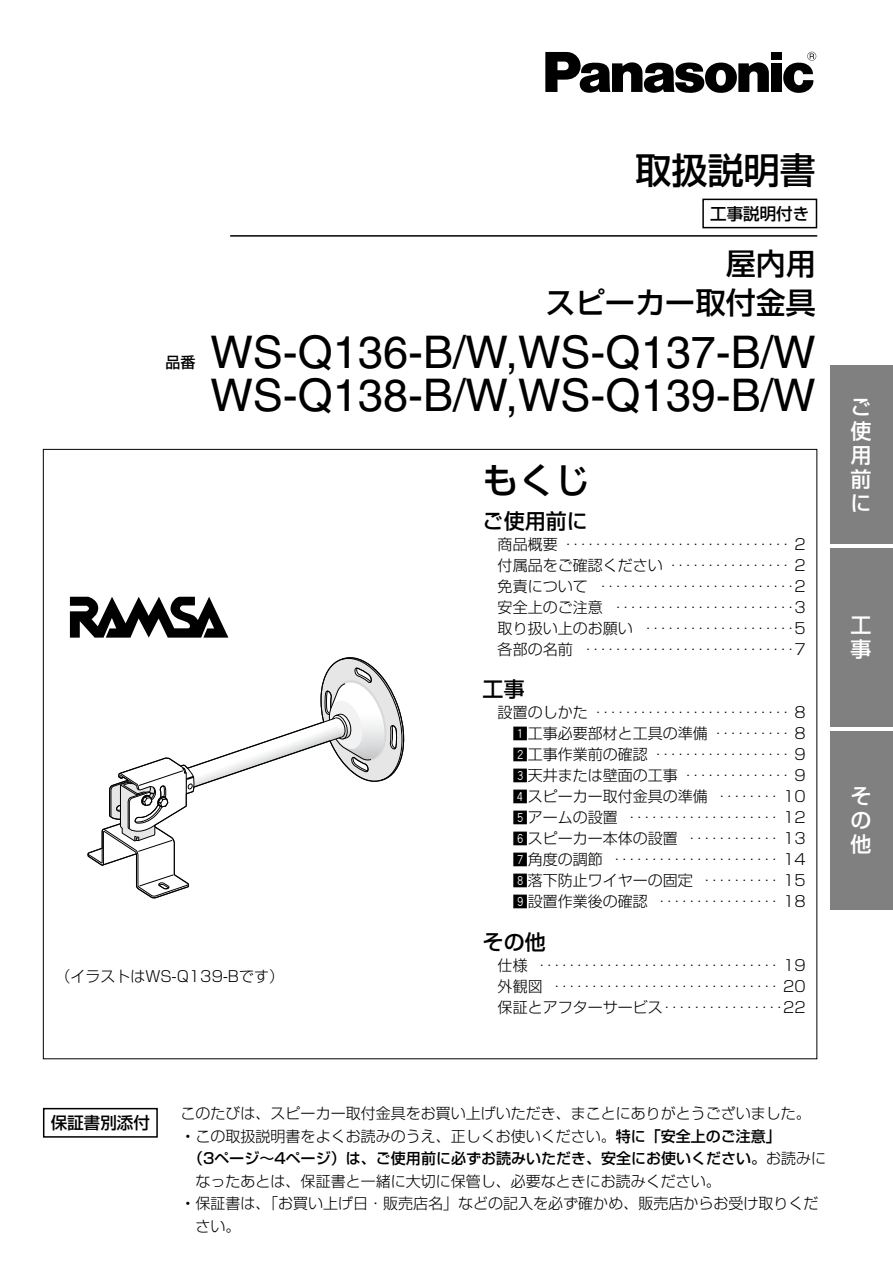
<style>
.page{position:relative;width:893px;height:1263px;background:#fff}
.page>*{position:absolute;margin:0;border:0;box-sizing:border-box;transform-origin:0 0}
.t1{font:45px/43.5px "Helvetica";color:#000}
.t2{font:500 36px "Shin Go";color:#000}
.t3{font:500 30px/39px "Shin Go";color:#000;text-align:right}
.t4{font:500 21px "Shin Go";color:#000}
.t5{font:500 21px/24px "Shin Go";color:#fff;text-align:justify}
.t6{font:500 16.5px "Shin Go";color:#000}
.t7{font:300 15px/21px "Shin Go";color:#000;text-align:justify}
.t8{font:500 15px "Shin Go";color:#000}
.s1{font-family:"Gthin Hround";font-weight:400}
.s2{font-weight:500}
.s3{font-weight:300}
</style>
<div class="page">
<div style="left:771px;top:52px;width:10px;height:8px;background:#000"></div>
<div style="left:771px;top:63px;width:10px;height:29px;background:#000"></div>
<svg style="left:545px;top:52px;width:223px;height:41px"></svg>
<svg style="left:783px;top:52px;width:33px;height:41px"></svg>
<svg style="left:87px;top:657px;width:318px;height:241px"></svg>
<hr style="left:230px;top:235px;width:587px;height:2px;background:#000">
<div style="left:702px;top:199px;width:115px;height:29px;border:2px solid #000"></div>
<div style="left:830px;top:366px;width:62px;height:178px;background:#808080"></div>
<div style="left:830px;top:549px;width:62px;height:178px;background:#808080"></div>
<div style="left:830px;top:731px;width:62px;height:179px;background:#808080"></div>
<svg style="left:70px;top:597px;width:158px;height:41px"></svg>
<div style="left:43px;top:1108px;width:115px;height:30px;border:2px solid #000"></div>
<h2 class="t2" style="left:635px;top:157px;width:181px">取扱説明書</h2>
<p class="t6" style="left:710px;top:207px;width:100px">工事説明付き</p>
<h3 class="t3" style="left:545px;top:248px;width:271px">屋内用<br>スピーカー取付金具</h3>
<h1 class="t1" style="left:210px;top:335px;width:607px">WS-Q136-B/W,WS-Q137-B/W<br>WS-Q138-B/W,WS-Q139-B/W</h1>
<p class="t8" style="left:165px;top:357px;width:46px">品番　</p>
<p class="t7" style="left:56px;top:968px;width:230px">（イラストはWS-Q139-Bです）</p>
<h2 class="t2" style="left:482px;top:467px;width:109px">もくじ</h2>
<h3 class="t4" style="left:482px;top:513px;width:106px">ご使用前に</h3>
<p class="t7" style="left:497px;top:536px;width:310px">商品概要 ‥‥‥‥‥‥‥‥‥‥‥‥‥‥‥ 2付属品をご確認ください ‥‥‥‥‥‥‥‥ 2免責について ‥‥‥‥‥‥‥‥‥‥‥‥‥2安全上のご注意 ‥‥‥‥‥‥‥‥‥‥‥‥3取り扱い上のお願い ‥‥‥‥‥‥‥‥‥‥5各部の名前 ‥‥‥‥‥‥‥‥‥‥‥‥‥‥7</p>
<h3 class="t4" style="left:482px;top:682px;width:43px">工事</h3>
<p class="t7" style="left:512px;top:704px;width:295px;text-indent:-15px">設置のしかた ‥‥‥‥‥‥‥‥‥‥‥‥‥ 8<br><span class="s1">Z</span>工事必要部材と工具の準備 ‥‥‥‥‥ 8<br><span class="s1">X</span>工事作業前の確認 ‥‥‥‥‥‥‥‥‥ 9<br><span class="s1">C</span>天井または壁面の工事 ‥‥‥‥‥‥‥ 9<br><span class="s1">V</span>スピーカー取付金具の準備 ‥‥‥‥ 10<br><span class="s1">B</span>アームの設置 ‥‥‥‥‥‥‥‥‥‥ 12<br><span class="s1">N</span>スピーカー本体の設置 ‥‥‥‥‥‥ 13<br><span class="s1">M</span>角度の調節 ‥‥‥‥‥‥‥‥‥‥‥ 14 <span class="s1">,</span>落下防止ワイヤーの固定 ‥‥‥‥‥ 15 <span class="s1">.</span>設置作業後の確認 ‥‥‥‥‥‥‥‥ 18</p>
<h3 class="t4" style="left:482px;top:934px;width:64px">その他</h3>
<p class="t7" style="left:497px;top:957px;width:310px">仕様 ‥‥‥‥‥‥‥‥‥‥‥‥‥‥‥‥ 19外観図 ‥‥‥‥‥‥‥‥‥‥‥‥‥‥‥ 20保証とアフターサービス‥‥‥‥‥‥‥‥22</p>
<h3 class="t5" style="left:850px;top:397px;width:22px">ご使用前に</h3>
<h3 class="t5" style="left:850px;top:616px;width:22px">工事</h3>
<h3 class="t5" style="left:850px;top:787px;width:22px">その他</h3>
<p class="t6" style="left:51px;top:1116px;width:100px">保証書別添付</p>
<p class="t7" style="left:180px;top:1105px;width:631px">このたびは、スピーカー取付金具をお買い上げいただき、まことにありがとうございました。</p>
<p class="t7" style="left:180px;top:1128px;width:602px"><span class="s2">・</span>この取扱説明書をよくお読みのうえ、正しくお使いください。<span class="s2">特に「安全上のご注意」</span></p>
<p class="t8" style="left:188px;top:1153px;width:639px">（3ページ～4ページ）は、ご使用前に必ずお読みいただき、安全にお使いください。<span class="s3">お読みに</span></p>
<p class="t7" style="left:195px;top:1173px;width:526px">なったあとは、保証書と一緒に大切に保管し、必要なときにお読みください。</p>
<p class="t7" style="left:180px;top:1195px;width:639px"><span class="s2">・</span>保証書は、「お買い上げ日・販売店名」などの記入を必ず確かめ、販売店からお受け取りくだ</p>
<p class="t7" style="left:195px;top:1218px;width:46px">さい。</p>
</div>
